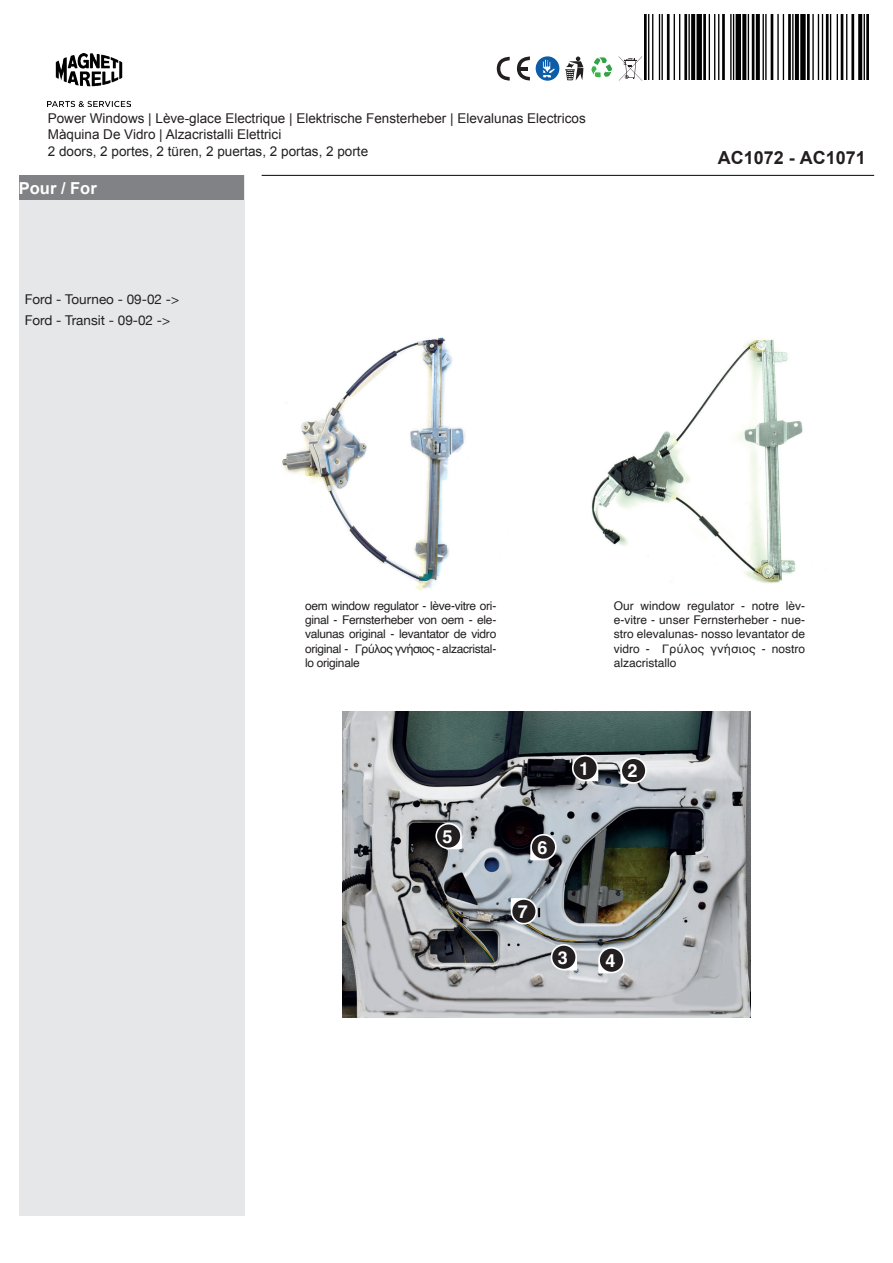
<style>
.page{position:relative;width:893px;height:1263px;background:#fff}
.page>*{position:absolute;margin:0;border:0;box-sizing:border-box;transform-origin:0 0}
.t1{font:700 18px "Arial";color:#231f20}
.t2{font:700 18px "Helvetica";color:#fff}
.t3{font:700 16.5px "Arial";color:#fff}
.t4{font:13.5px/16.2px "Arial";color:#231f20}
.t5{font:13.5px/20.7px "Helvetica Neue";color:#231f20}
.t6{font:12px/14.4px "Helvetica";letter-spacing:-.01em;color:#231f20;text-align:justify}
</style>
<div class="page">
<img style="left:48px;top:54px;width:83px;height:53px">
<div style="left:19px;top:175px;width:225px;height:1041px;background:#e6e7e9"></div>
<div style="left:19px;top:175px;width:224px;height:25px;background:#808285"></div>
<hr style="left:262px;top:175px;width:612px;height:1px;background:#231f20">
<div style="left:536px;top:56px;width:23px;height:25px;background:#0c5ca7;border-radius:50%"></div>
<svg style="left:542px;top:58px;width:15px;height:21px"></svg>
<svg style="left:565px;top:56px;width:77px;height:25px"></svg>
<svg style="left:497px;top:57px;width:13px;height:24px"></svg>
<svg style="left:517px;top:56px;width:13px;height:25px"></svg>
<img style="left:282px;top:337px;width:183px;height:253px">
<img style="left:591px;top:339px;width:212px;height:245px">
<img style="left:343px;top:711px;width:407px;height:306px">
<svg style="left:620px;top:757px;width:27px;height:27px"></svg>
<div style="left:622px;top:759px;width:23px;height:23px;background:#231f20;border-radius:50%"></div>
<svg style="left:435px;top:823px;width:27px;height:26px"></svg>
<div style="left:437px;top:824px;width:23px;height:23px;background:#231f20;border-radius:50%"></div>
<svg style="left:511px;top:898px;width:26px;height:26px"></svg>
<div style="left:512px;top:900px;width:23px;height:23px;background:#231f20;border-radius:50%"></div>
<svg style="left:530px;top:834px;width:27px;height:26px"></svg>
<div style="left:532px;top:835px;width:23px;height:24px;background:#231f20;border-radius:50%"></div>
<svg style="left:572px;top:755px;width:26px;height:26px"></svg>
<div style="left:574px;top:756px;width:23px;height:23px;background:#231f20;border-radius:50%"></div>
<svg style="left:551px;top:944px;width:26px;height:26px"></svg>
<div style="left:552px;top:946px;width:23px;height:23px;background:#231f20;border-radius:50%"></div>
<svg style="left:598px;top:947px;width:27px;height:26px"></svg>
<div style="left:600px;top:949px;width:23px;height:23px;background:#231f20;border-radius:50%"></div>
<img style="left:644px;top:15px;width:225px;height:64px">
<p class="t4" style="left:48px;top:110px;width:539px">Power Windows | Lève-glace Electrique | Elektrische Fensterheber | Elevalunas Electricos<br>Màquina De Vidro | Alzacristalli Elettrici</p>
<p class="t4" style="left:48px;top:143px;width:322px">2 doors, 2 portes, 2 türen, 2 puertas, 2 portas, 2 porte</p>
<h2 class="t3" style="left:19px;top:177px;width:79px">Pour / For</h2>
<p class="t5" style="left:25px;top:290px;width:156px">Ford - Tourneo - 09-02 -&gt;<br>Ford - Transit - 09-02 -&gt;</p>
<h1 class="t1" style="left:718px;top:146px;width:150px">AC1072 - AC1071</h1>
<p class="t6" style="left:305px;top:599px;width:193px">oem window regulator - lève-vitre ori&shy;ginal - Fernsterheber von oem - ele&shy;valunas original - levantator de vidro original - Γρύλος γνήσιος - alzacristal&shy;lo originale</p>
<p class="t6" style="left:614px;top:599px;width:193px">Our window regulator - notre lèv&shy;e-vitre - unser Fernsterheber - nue&shy;stro elevalunas- nosso levantator de vidro - Γρύλος γνήσιος - nostro alzacristallo</p>
<h1 class="t2" style="left:443px;top:825px;width:12px">5</h1>
<h1 class="t2" style="left:579px;top:757px;width:12px">1</h1>
<h1 class="t2" style="left:628px;top:760px;width:12px">2</h1>
<h1 class="t2" style="left:537px;top:836px;width:12px">6</h1>
<h1 class="t2" style="left:518px;top:901px;width:12px">7</h1>
<h1 class="t2" style="left:558px;top:947px;width:12px">3</h1>
<h1 class="t2" style="left:605px;top:950px;width:12px">4</h1>
</div>
